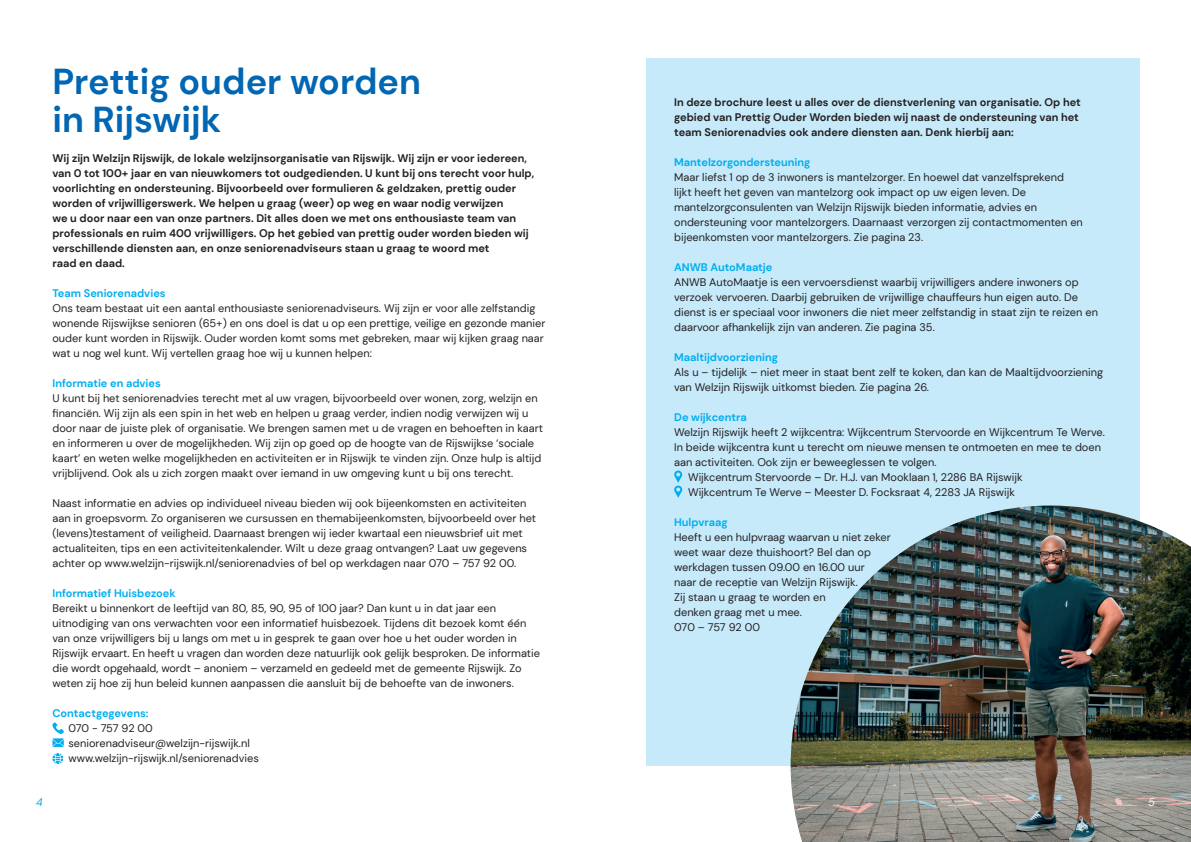
<style>
.page{position:relative;width:1191px;height:842px;background:#fff}
.page>*{position:absolute;margin:0;border:0;box-sizing:border-box;transform-origin:0 0}
.t1{font:700 36px/38px "DM Sans";color:#0166b3}
.t2{font:11px/15px "DM Sans";color:#231f20}
.t3{font:700 11px/15px "DM Sans";color:#231f20}
.t4{font:700 11px "DM Sans";color:#00aeef}
.t5{font:italic 11px "DM Sans";color:#00aeef}
.t6{font:italic 11px "DM Sans";color:#fff}
</style>
<div class="page">
<div style="left:646px;top:58px;width:493px;height:707px;background:#c6eafa"></div>
<svg style="left:52px;top:722px;width:12px;height:25px"></svg>
<svg style="left:52px;top:753px;width:11px;height:11px"></svg>
<svg style="left:674px;top:470px;width:8px;height:28px"></svg>
<img style="left:790px;top:505px;width:401px;height:337px">
<h1 class="t1" style="left:52px;top:62px;width:370px">Prettig ouder worden in Rijswijk</h1>
<p class="t3" style="left:52px;top:150px;width:483px">Wij zijn Welzijn Rijswijk, de lokale welzijnsorganisatie van Rijswijk. Wij zijn er voor iedereen, van 0 tot 100+ jaar en van nieuwkomers tot oudgedienden. U kunt bij ons terecht voor hulp, voorlichting en ondersteuning. Bijvoorbeeld over formulieren &amp; geldzaken, prettig ouder worden of vrijwilligerswerk. We helpen u graag (weer) op weg en waar nodig verwijzen<br>we u door naar een van onze partners. Dit alles doen we met ons enthousiaste team van professionals en ruim 400 vrijwilligers. Op het gebied van prettig ouder worden bieden wij verschillende diensten aan, en onze seniorenadviseurs staan u graag te woord met<br>raad en daad.</p>
<p class="t4" style="left:52px;top:286px;width:115px">Team Seniorenadvies</p>
<p class="t2" style="left:52px;top:300px;width:494px">Ons team bestaat uit een aantal enthousiaste seniorenadviseurs. Wij zijn er voor alle zelfstandig wonende Rijswijkse senioren (65+) en ons doel is dat u op een prettige, veilige en gezonde manier ouder kunt worden in Rijswijk. Ouder worden komt soms met gebreken, maar wij kijken graag naar wat u nog wel kunt. Wij vertellen graag hoe wij u kunnen helpen:</p>
<p class="t4" style="left:52px;top:376px;width:110px">Informatie en advies</p>
<p class="t2" style="left:52px;top:390px;width:492px">U kunt bij het seniorenadvies terecht met al uw vragen, bijvoorbeeld over wonen, zorg, welzijn en financiën. Wij zijn als een spin in het web en helpen u graag verder, indien nodig verwijzen wij u door naar de juiste plek of organisatie. We brengen samen met u de vragen en behoeften in kaart en informeren u over de mogelijkheden. Wij zijn op goed op de hoogte van de Rijswijkse ‘sociale kaart’ en weten welke mogelijkheden en activiteiten er in Rijswijk te vinden zijn. Onze hulp is altijd vrijblijvend. Ook als u zich zorgen maakt over iemand in uw omgeving kunt u bij ons terecht.</p>
<p class="t2" style="left:52px;top:495px;width:485px">Naast informatie en advies op individueel niveau bieden wij ook bijeenkomsten en activiteiten aan in groepsvorm. Zo organiseren we cursussen en themabijeenkomsten, bijvoorbeeld over het (levens)testament of veiligheid. Daarnaast brengen wij ieder kwartaal een nieuwsbrief uit met actualiteiten, tips en een activiteitenkalender. Wilt u deze graag ontvangen? Laat uw gegevens achter op www.welzijn-rijswijk.nl/seniorenadvies of bel op werkdagen naar 070 – 757 92 00.</p>
<p class="t4" style="left:52px;top:586px;width:125px">Informatief Huisbezoek</p>
<p class="t2" style="left:52px;top:601px;width:489px">Bereikt u binnenkort de leeftijd van 80, 85, 90, 95 of 100 jaar? Dan kunt u in dat jaar een uitnodiging van ons verwachten voor een informatief huisbezoek. Tijdens dit bezoek komt één van onze vrijwilligers bij u langs om met u in gesprek te gaan over hoe u het ouder worden in Rijswijk ervaart. En heeft u vragen dan worden deze natuurlijk ook gelijk besproken. De informatie die wordt opgehaald, wordt – anoniem – verzameld en gedeeld met de gemeente Rijswijk. Zo weten zij hoe zij hun beleid kunnen aanpassen die aansluit bij de behoefte van de inwoners.</p>
<p class="t4" style="left:52px;top:706px;width:98px">Contactgegevens:</p>
<p class="t2" style="left:68px;top:720px;width:192px">070 - 757 92 00 seniorenadviseur@welzijn-rijswijk.nl www.welzijn-rijswijk.nl/seniorenadvies</p>
<p class="t3" style="left:674px;top:94px;width:408px">In deze brochure leest u alles over de dienstverlening van organisatie. Op het gebied van Prettig Ouder Worden bieden wij naast de ondersteuning van het team Seniorenadvies ook andere diensten aan. Denk hierbij aan:</p>
<p class="t4" style="left:674px;top:155px;width:138px">Mantelzorgondersteuning</p>
<p class="t2" style="left:674px;top:169px;width:410px">Maar liefst 1 op de 3 inwoners is mantelzorger. En hoewel dat vanzelfsprekend lijkt heeft het geven van mantelzorg ook impact op uw eigen leven. De mantelzorgconsulenten van Welzijn Rijswijk bieden informatie, advies en ondersteuning voor mantelzorgers. Daarnaast verzorgen zij contactmomenten en bijeenkomsten voor mantelzorgers. Zie pagina 23.</p>
<p class="t4" style="left:674px;top:260px;width:100px">ANWB AutoMaatje</p>
<p class="t2" style="left:674px;top:274px;width:425px">ANWB AutoMaatje is een vervoersdienst waarbij vrijwilligers andere inwoners op verzoek vervoeren. Daarbij gebruiken de vrijwillige chauffeurs hun eigen auto. De dienst is er speciaal voor inwoners die niet meer zelfstandig in staat zijn te reizen en daarvoor afhankelijk zijn van anderen. Zie pagina 35.</p>
<p class="t4" style="left:674px;top:350px;width:105px">Maaltijdvoorziening</p>
<p class="t2" style="left:674px;top:364px;width:430px">Als u – tijdelijk – niet meer in staat bent zelf te koken, dan kan de Maaltijdvoorziening van Welzijn Rijswijk uitkomst bieden. Zie pagina 26.</p>
<p class="t4" style="left:674px;top:410px;width:74px">De wijkcentra</p>
<p class="t2" style="left:674px;top:424px;width:432px">Welzijn Rijswijk heeft 2 wijkcentra: Wijkcentrum Stervoorde en Wijkcentrum Te Werve.</p>
<p class="t2" style="left:674px;top:439px;width:428px">In beide wijkcentra kunt u terecht om nieuwe mensen te ontmoeten en mee te doen</p>
<p class="t2" style="left:674px;top:454px;width:264px">aan activiteiten. Ook zijn er beweeglessen te volgen.</p>
<p class="t2" style="left:688px;top:469px;width:336px">Wijkcentrum Stervoorde – Dr. H.J. van Mooklaan 1, 2286 BA Rijswijk</p>
<p class="t2" style="left:688px;top:484px;width:328px">Wijkcentrum Te Werve – Meester D. Focksraat 4, 2283 JA Rijswijk</p>
<p class="t4" style="left:674px;top:515px;width:55px">Hulpvraag</p>
<p class="t2" style="left:674px;top:529px;width:218px">Heeft u een hulpvraag waarvan u niet zeker weet waar deze thuishoort? Bel dan op werkdagen tussen 09.00 en 16.00 uur<br>naar de receptie van Welzijn Rijswijk.<br>Zij staan u graag te worden en<br>denken graag met u mee.<br>070 – 757 92 00</p>
<p class="t5" style="left:36px;top:795px;width:8px">4</p>
<p class="t6" style="left:1148px;top:795px;width:8px">5</p>
</div>
